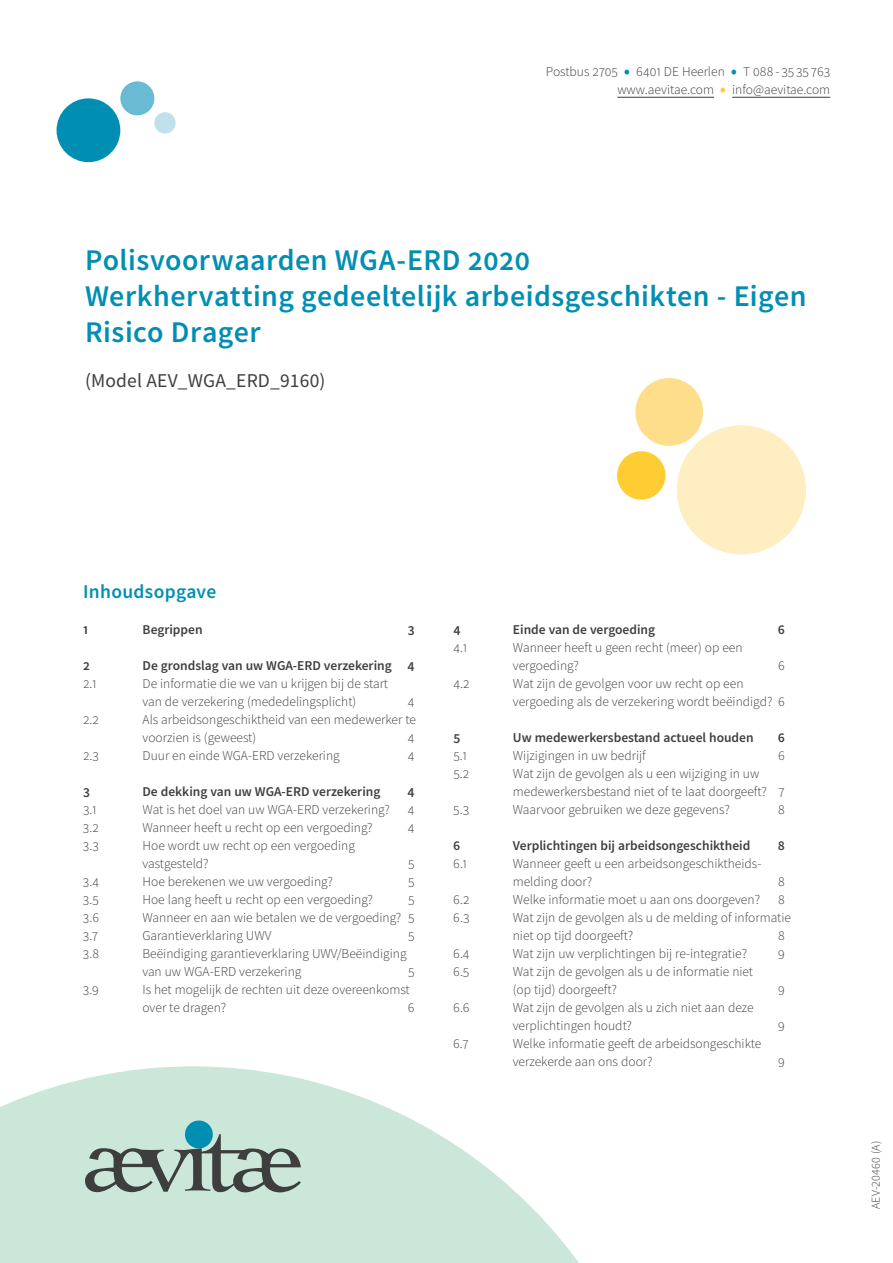
<style>
.page{position:relative;width:893px;height:1263px;background:#fff}
.page>*{position:absolute;margin:0;border:0;box-sizing:border-box;transform-origin:0 0}
.t1{font:600 30px/36px "Source Sans Pro";letter-spacing:.015em;color:#008fb3}
.t2{font:19.5px "Source Sans Pro";letter-spacing:.01em;color:#3e3e3f}
.t3{font:600 19.5px "Source Sans Pro";letter-spacing:.015em;color:#008fb3}
.t4{font:300 13.5px/18px "Source Sans Pro";color:#3e3e3f}
.t5{font:600 13.5px "Source Sans Pro";color:#3e3e3f}
.t6{font:300 12px "Source Sans Pro";color:#3e3e3f}
.s1{font-size:22.5px;color:#008fb3}
.s2{font-size:22.5px;color:#fecd33}
</style>
<div class="page">
<div style="left:57px;top:98px;width:63px;height:64px;background:#008fb3;border-radius:50%"></div>
<svg style="left:0;top:1066px;width:579px;height:197px;fill:#cae7d9"></svg>
<div style="left:120px;top:81px;width:34px;height:34px;background:#69bbd4;border-radius:50%"></div>
<div style="left:617px;top:451px;width:48px;height:49px;background:#fecd33;border-radius:50%"></div>
<div style="left:635px;top:378px;width:68px;height:68px;background:#ffde8b;border-radius:50%"></div>
<div style="left:677px;top:425px;width:129px;height:129px;background:#feeec2;border-radius:50%"></div>
<div style="left:154px;top:112px;width:22px;height:22px;background:#c1e0ec;border-radius:50%"></div>
<hr style="left:617px;top:97px;width:97px;height:1px;background:#3e3e3f">
<hr style="left:732px;top:97px;width:98px;height:1px;background:#3e3e3f">
<div style="left:185px;top:1120px;width:28px;height:28px;background:#008fb3;border-radius:50%"></div>
<svg style="left:85px;top:1134px;width:216px;height:58px;background:#98afa7"></svg>
<p class="t4" style="left:546px;top:63px;width:286px;text-align:right">Postbus 2705 <span class="s1">•</span> 6401 DE Heerlen <span class="s1">•</span> T 088 - 35 35 763 www.aevitae.com <span class="s2">•</span> info@aevitae.com</p>
<h1 class="t1" style="left:85px;top:241px;width:723px">Polisvoorwaarden WGA-ERD 2020<br>Werkhervatting gedeeltelijk arbeidsgeschikten - Eigen<br>Risico Drager</h1>
<h2 class="t2" style="left:85px;top:368px;width:242px">(Model AEV_WGA_ERD_9160)</h2>
<h2 class="t3" style="left:83px;top:579px;width:135px">Inhoudsopgave</h2>
<p class="t5" style="left:83px;top:621px;width:7px">1</p>
<p class="t5" style="left:143px;top:621px;width:61px">Begrippen</p>
<p class="t5" style="left:408px;top:621px;width:8px">3</p>
<p class="t5" style="left:83px;top:657px;width:8px">2</p>
<p class="t5" style="left:143px;top:657px;width:274px">De grondslag van uw WGA-ERD verzekering 4</p>
<p class="t4" style="left:83px;top:675px;width:15px">2.1</p>
<p class="t4" style="left:143px;top:675px;width:247px">De informatie die we van u krijgen bij de start van de verzekering (mededelingsplicht)</p>
<p class="t4" style="left:408px;top:693px;width:8px">4</p>
<p class="t4" style="left:83px;top:711px;width:18px">2.2</p>
<p class="t4" style="left:143px;top:711px;width:275px">Als arbeidsongeschiktheid van een medewerker te voorzien is (geweest)</p>
<p class="t4" style="left:408px;top:729px;width:8px">4</p>
<p class="t4" style="left:83px;top:747px;width:17px">2.3</p>
<p class="t4" style="left:143px;top:747px;width:199px">Duur en einde WGA-ERD verzekering</p>
<p class="t4" style="left:408px;top:747px;width:8px">4</p>
<p class="t5" style="left:83px;top:783px;width:8px">3</p>
<p class="t5" style="left:143px;top:783px;width:239px">De dekking van uw WGA-ERD verzekering</p>
<p class="t5" style="left:407px;top:783px;width:9px">4</p>
<p class="t4" style="left:83px;top:801px;width:15px">3.1</p>
<p class="t4" style="left:143px;top:801px;width:249px">Wat is het doel van uw WGA-ERD verzekering?</p>
<p class="t4" style="left:408px;top:801px;width:8px">4</p>
<p class="t4" style="left:83px;top:819px;width:17px">3.2</p>
<p class="t4" style="left:143px;top:819px;width:232px">Wanneer heeft u recht op een vergoeding?</p>
<p class="t4" style="left:408px;top:819px;width:8px">4</p>
<p class="t4" style="left:83px;top:837px;width:17px">3.3</p>
<p class="t4" style="left:142px;top:837px;width:214px">Hoe wordt uw recht op een vergoeding vastgesteld?</p>
<p class="t4" style="left:408px;top:855px;width:8px">5</p>
<p class="t4" style="left:83px;top:873px;width:18px">3.4</p>
<p class="t4" style="left:142px;top:873px;width:192px">Hoe berekenen we uw vergoeding?</p>
<p class="t4" style="left:408px;top:873px;width:8px">5</p>
<p class="t4" style="left:83px;top:891px;width:17px">3.5</p>
<p class="t4" style="left:142px;top:891px;width:232px">Hoe lang heeft u recht op een vergoeding?</p>
<p class="t4" style="left:408px;top:891px;width:8px">5</p>
<p class="t4" style="left:83px;top:909px;width:18px">3.6</p>
<p class="t4" style="left:142px;top:909px;width:274px">Wanneer en aan wie betalen we de vergoeding? 5</p>
<p class="t4" style="left:83px;top:927px;width:17px">3.7</p>
<p class="t4" style="left:142px;top:927px;width:131px">Garantieverklaring UWV</p>
<p class="t4" style="left:408px;top:927px;width:8px">5</p>
<p class="t4" style="left:83px;top:945px;width:18px">3.8</p>
<p class="t4" style="left:142px;top:945px;width:266px">Beëindiging garantieverklaring UWV/Beëindiging van uw WGA-ERD verzekering</p>
<p class="t4" style="left:408px;top:963px;width:8px">5</p>
<p class="t4" style="left:83px;top:981px;width:18px">3.9</p>
<p class="t4" style="left:142px;top:981px;width:269px">Is het mogelijk de rechten uit deze overeenkomst over te dragen?</p>
<p class="t4" style="left:408px;top:999px;width:8px">6</p>
<p class="t5" style="left:453px;top:621px;width:9px">4</p>
<p class="t5" style="left:513px;top:621px;width:144px">Einde van de vergoeding</p>
<p class="t5" style="left:778px;top:621px;width:9px">6</p>
<p class="t4" style="left:453px;top:639px;width:15px">4.1</p>
<p class="t4" style="left:513px;top:639px;width:231px">Wanneer heeft u geen recht (meer) op een vergoeding?</p>
<p class="t4" style="left:778px;top:657px;width:8px">6</p>
<p class="t4" style="left:453px;top:675px;width:18px">4.2</p>
<p class="t4" style="left:513px;top:675px;width:274px">Wat zijn de gevolgen voor uw recht op een vergoeding als de verzekering wordt beëindigd? 6</p>
<p class="t5" style="left:453px;top:729px;width:8px">5</p>
<p class="t5" style="left:513px;top:729px;width:242px">Uw medewerkersbestand actueel houden</p>
<p class="t5" style="left:778px;top:729px;width:9px">6</p>
<p class="t4" style="left:453px;top:747px;width:15px">5.1</p>
<p class="t4" style="left:513px;top:747px;width:134px">Wijzigingen in uw bedrijf</p>
<p class="t4" style="left:778px;top:747px;width:8px">6</p>
<p class="t4" style="left:453px;top:765px;width:17px">5.2</p>
<p class="t4" style="left:513px;top:765px;width:274px">Wat zijn de gevolgen als u een wijziging in uw medewerkersbestand niet of te laat doorgeeft? 7</p>
<p class="t4" style="left:453px;top:801px;width:17px">5.3</p>
<p class="t4" style="left:513px;top:801px;width:219px">Waarvoor gebruiken we deze gegevens?</p>
<p class="t4" style="left:778px;top:801px;width:8px">8</p>
<p class="t5" style="left:453px;top:837px;width:9px">6</p>
<p class="t5" style="left:513px;top:837px;width:239px">Verplichtingen bij arbeidsongeschiktheid</p>
<p class="t5" style="left:778px;top:837px;width:9px">8</p>
<p class="t4" style="left:453px;top:855px;width:15px">6.1</p>
<p class="t4" style="left:513px;top:855px;width:250px">Wanneer geeft u een arbeidsongeschiktheids&shy;melding door?</p>
<p class="t4" style="left:778px;top:873px;width:8px">8</p>
<p class="t4" style="left:453px;top:891px;width:18px">6.2</p>
<p class="t4" style="left:513px;top:891px;width:249px">Welke informatie moet u aan ons doorgeven?</p>
<p class="t4" style="left:778px;top:891px;width:8px">8</p>
<p class="t4" style="left:453px;top:909px;width:18px">6.3</p>
<p class="t4" style="left:513px;top:909px;width:280px">Wat zijn de gevolgen als u de melding of informatie niet op tijd doorgeeft?</p>
<p class="t4" style="left:778px;top:927px;width:8px">8</p>
<p class="t4" style="left:453px;top:945px;width:18px">6.4</p>
<p class="t4" style="left:513px;top:945px;width:236px">Wat zijn uw verplichtingen bij re-integratie?</p>
<p class="t4" style="left:778px;top:945px;width:8px">9</p>
<p class="t4" style="left:453px;top:963px;width:18px">6.5</p>
<p class="t4" style="left:513px;top:963px;width:242px">Wat zijn de gevolgen als u de informatie niet (op tijd) doorgeeft?</p>
<p class="t4" style="left:778px;top:981px;width:8px">9</p>
<p class="t4" style="left:453px;top:999px;width:18px">6.6</p>
<p class="t4" style="left:513px;top:999px;width:243px">Wat zijn de gevolgen als u zich niet aan deze verplichtingen houdt?</p>
<p class="t4" style="left:453px;top:1035px;width:17px">6.7</p>
<p class="t4" style="left:513px;top:1035px;width:250px">Welke informatie geeft de arbeidsongeschikte verzekerde aan ons door?</p>
<p class="t4" style="left:778px;top:1017px;width:8px">9</p>
<p class="t4" style="left:778px;top:1053px;width:8px">9</p>
<p class="t6" style="left:868px;top:1209px;width:70px;rotate:-90deg">AEV-20460 (A)</p>
</div>
